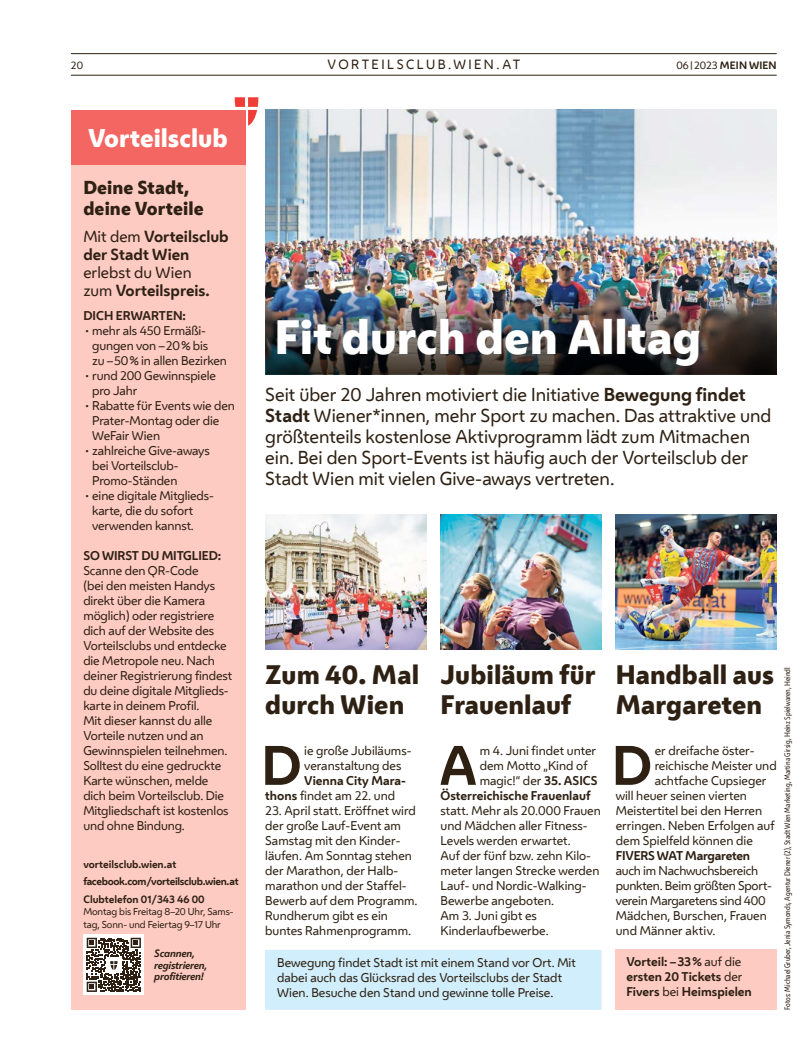
<style>
.page{position:relative;width:798px;height:1063px;background:#fff}
.page>*{position:absolute;margin:0;border:0;box-sizing:border-box;transform-origin:0 0}
.FT_FT_Initial3{font:700 51.88px "Wiener Melange";color:#2e2113}
.HL_Header_36pt{font:800 45px "Wiener Melange";color:#fff}
.HL_Header_20pt{font:800 25px/30px "Wiener Melange";letter-spacing:.005em;color:#2e2113}
.t1{font:800 24px "Wiener Melange";color:#fff}
.HL_VS_14pt{font:17.5px/21px "Wiener Melange";color:#2e2113}
.HL_Header_14pt{font:800 17.5px/21px "Wiener Melange";letter-spacing:.005em;color:#2e2113}
.HL_VS_12pt{font:700 15px/18px "Wiener Melange";color:#2e2113}
.t2{font:12.5px "Wiener Melange";color:#2e2113}
.FT_FT_Initial3-2{font:11.88px/15px "Wiener Melange";color:#2e2113}
.FT_FT{font:11.88px/15px "Wiener Melange";letter-spacing:-.01em;color:#2e2113}
.Spalte_Infobox_VC_hinterlegt{font:11.88px/15px "Wiener Melange";color:#2e2113}
.FT_FT_Initial3-3{font:11.88px "Wiener Melange";letter-spacing:-.02em;color:#2e2113}
.Spalte_Infobox_VC_hinterlegt-2{font:700 11.88px/15px "Wiener Melange";color:#2e2113}
.FT_FT_Initial3-4{font:700 11.88px "Wiener Melange";color:#2e2113}
.FT_Zwischentitel{font:700 11.88px "Wiener Melange";letter-spacing:-.01em;color:#2e2113}
.FT_FT_Initial3-5{font:700 11.88px "Wiener Melange";letter-spacing:-.02em;color:#2e2113}
.FT_FT-2{font:700 10px "Wiener Melange";letter-spacing:-.005em;color:#2e2113}
.t3{font:italic 700 10px/11.2px "Wiener Melange";letter-spacing:-.02em;color:#2e2113}
.FT_FT-3{font:700 10px "Wiener Melange";letter-spacing:-.03em;color:#2e2113}
.t4{font:10px "Wiener Melange";color:#2e2113}
.FT_FT-4{font:9.38px/12.5px "Wiener Melange";letter-spacing:-.01em;color:#2e2113}
.t5{font:7.5px "Wiener Melange Cd";color:#2e2113}
.s1{font-weight:400}
.s2{font-weight:400;font-size:7.5px}
.s3{font-weight:700}
</style>
<div class="page">
<hr style="left:71px;top:75px;width:705px;height:1px;background:#2e2113">
<hr style="left:71px;top:53px;width:705px;height:1px;background:#2e2113">
<img style="left:265px;top:515px;width:161px;height:135px">
<img style="left:265px;top:110px;width:511px;height:47px">
<svg style="left:234px;top:97px;width:24px;height:29px"></svg>
<div style="left:71px;top:162px;width:174px;height:848px;background:#fecbc3"></div>
<div style="left:84px;top:935px;width:60px;height:60px;background:#fff"></div>
<svg style="left:87px;top:938px;width:54px;height:54px"></svg>
<img style="left:440px;top:515px;width:161px;height:135px">
<img style="left:615px;top:515px;width:161px;height:135px">
<div style="left:615px;top:950px;width:161px;height:60px;background:#fecbc3"></div>
<img style="left:265px;top:157px;width:511px;height:218px">
<div style="left:266px;top:950px;width:334px;height:59px;background:#d1eefc"></div>
<div style="left:265px;top:950px;width:336px;height:60px;border:1px solid #d1eefc"></div>
<div style="left:71px;top:110px;width:174px;height:54px;background:#f46661"></div>
<p class="t4" style="left:71px;top:58px;width:14px">20</p>
<p class="t2" style="left:327px;top:55px;width:22px">Vorteilsclub</p>
<p class="t2" style="left:448px;top:55px;width:16px">.wie</p>
<p class="t2" style="left:483px;top:55px;width:29px">n.at</p>
<p class="FT_FT-2" style="left:676px;top:57px;width:102px"><span class="s1">06</span><span class="s2">|</span><span class="s1">2023</span> MEIN WIEN</p>
<p class="t1" style="left:88px;top:121px;width:141px">Vorteilsclub</p>
<h1 class="HL_Header_14pt" style="left:83px;top:177px;width:122px">Deine Stadt, deine Vorteile</h1>
<p class="HL_VS_12pt" style="left:83px;top:226px;width:147px"><span class="s1">Mit dem</span> Vorteilsclub der Stadt Wien <span class="s1">erlebst du Wien<br>zum</span> Vorteilspreis.</p>
<p class="FT_Zwischentitel" style="left:83px;top:305px;width:104px">DICH ERWARTEN:</p>
<p class="FT_FT" style="left:92px;top:322px;width:136px;text-indent:-9px">•mehr als 450 Ermäßi-- gungen von –20% bis<br>zu –50% in allen Bezirken</p>
<p class="FT_FT" style="left:92px;top:367px;width:125px;text-indent:-9px">•rund 200 Gewinnspiele pro Jahr</p>
<p class="FT_FT" style="left:92px;top:397px;width:144px;text-indent:-9px">•Rabatte für Events wie den<br>Prater-Montag oder die<br>WeFair Wien</p>
<p class="FT_FT" style="left:92px;top:442px;width:119px;text-indent:-9px">•zahlreiche Give-aways bei Vorteilsclub-<br>Promo-Ständen</p>
<p class="FT_FT" style="left:92px;top:487px;width:123px;text-indent:-9px">•eine digitale Mitglieds&shy;karte, die du sofort verwenden kannst.</p>
<p class="FT_Zwischentitel" style="left:83px;top:545px;width:139px">SO WIRST DU MITGLIED:</p>
<p class="FT_FT" style="left:83px;top:562px;width:150px">Scanne den QR-Code<br>(bei den meisten Handys direkt über die Kamera möglich) oder registriere dich auf der Website des<br>Vorteilsclubs und entdecke die Metropole neu. Nach deiner Registrierung findest du deine digitale Mitglieds&shy;karte in deinem Profil.<br>Mit dieser kannst du alle<br>Vorteile nutzen und an<br>Gewinnspielen teilnehmen.<br>Solltest du eine gedruckte<br>Karte wünschen, melde dich beim Vorteilsclub. Die<br>Mitgliedschaft ist kostenlos und ohne Bindung.</p>
<p class="FT_FT-2" style="left:83px;top:856px;width:94px">vorteilsclub.wien.at</p>
<p class="FT_FT-3" style="left:83px;top:873px;width:157px">facebook.com/vorteilsclub.wien.at</p>
<p class="FT_FT-2" style="left:83px;top:891px;width:123px">Clubtelefon 01/343 46 00</p>
<p class="FT_FT-4" style="left:83px;top:905px;width:152px">Montag bis Freitag 8–20 Uhr, Sams&shy;tag, Sonn- und Feiertag 9–17 Uhr</p>
<p class="t3" style="left:154px;top:948px;width:55px">Scannen, registrieren, profitieren!</p>
<h1 class="HL_Header_36pt" style="left:274px;top:306px;width:428px">Fit durch den Alltag</h1>
<p class="HL_VS_14pt" style="left:265px;top:384px;width:507px">Seit über 20 Jahren motiviert die Initiative <span class="s3">Bewegung findet Stadt</span> Wiener*innen, mehr Sport zu machen. Das attraktive und größtenteils kostenlose Aktivprogramm lädt zum Mitmachen ein. Bei den Sport-Events ist häufig auch der Vorteilsclub der Stadt Wien mit vielen Give-aways vertreten.</p>
<h1 class="HL_Header_20pt" style="left:265px;top:660px;width:155px">Zum 40. Mal durch Wien</h1>
<p class="FT_FT_Initial3" style="left:261px;top:722px;width:42px">D</p>
<p class="FT_FT_Initial3-2" style="left:304px;top:742px;width:109px">ie große Jubiläums-</p>
<p class="FT_FT_Initial3-2" style="left:304px;top:757px;width:99px">veranstaltung des</p>
<p class="FT_FT_Initial3-4" style="left:304px;top:770px;width:103px">Vienna City Mara-</p>
<p class="FT_FT_Initial3-2" style="left:265px;top:787px;width:131px"><span class="s3">thons</span> findet am 22. und</p>
<p class="FT_FT_Initial3-2" style="left:265px;top:802px;width:154px">23. April statt. Eröffnet wird der große Lauf-Event am<br>Samstag mit den Kinder&shy;läufen. Am Sonntag stehen der Marathon, der Halb&shy;marathon und der Staffel-<br>Bewerb auf dem Programm.<br>Rundherum gibt es ein buntes Rahmenprogramm.</p>
<h1 class="HL_Header_20pt" style="left:440px;top:660px;width:157px">Jubiläum für<br>Frauenlauf</h1>
<p class="FT_FT_Initial3" style="left:439px;top:722px;width:39px">A</p>
<p class="FT_FT_Initial3-2" style="left:479px;top:742px;width:118px">m 4. Juni findet unter</p>
<p class="FT_FT_Initial3-2" style="left:479px;top:757px;width:109px">dem Motto „Kind of</p>
<p class="FT_FT_Initial3-2" style="left:479px;top:772px;width:119px">magic!“ der <span class="s3">35. ASICS</span></p>
<p class="FT_FT_Initial3-4" style="left:440px;top:785px;width:152px">Österreichische Frauenlauf</p>
<p class="FT_FT_Initial3-2" style="left:440px;top:802px;width:162px">statt. Mehr als 20.000 Frauen</p>
<p class="FT_FT_Initial3-2" style="left:440px;top:817px;width:149px">und Mädchen aller Fitness-</p>
<p class="FT_FT_Initial3-2" style="left:440px;top:832px;width:132px">Levels werden erwartet.</p>
<p class="FT_FT_Initial3-2" style="left:440px;top:847px;width:152px">Auf der fünf bzw. zehn Kilo-</p>
<p class="FT_FT_Initial3-2" style="left:440px;top:862px;width:160px">meter langen Strecke werden</p>
<p class="FT_FT_Initial3-2" style="left:440px;top:877px;width:148px">Lauf- und Nordic-Walking-</p>
<p class="FT_FT_Initial3-2" style="left:440px;top:892px;width:115px">Bewerbe angeboten.</p>
<p class="FT_FT_Initial3-2" style="left:440px;top:907px;width:98px">Am 3. Juni gibt es</p>
<p class="FT_FT_Initial3-2" style="left:440px;top:922px;width:110px">Kinderlaufbewerbe.</p>
<p class="Spalte_Infobox_VC_hinterlegt" style="left:277px;top:955px;width:300px">Bewegung findet Stadt ist mit einem Stand vor Ort. Mit dabei auch das Glücksrad des Vorteilsclubs der Stadt<br>Wien. Besuche den Stand und gewinne tolle Preise.</p>
<h1 class="HL_Header_20pt" style="left:615px;top:660px;width:160px">Handball aus<br>Margareten</h1>
<p class="FT_FT_Initial3" style="left:611px;top:722px;width:42px">D</p>
<p class="FT_FT_Initial3-2" style="left:654px;top:742px;width:101px">er dreifache öster-</p>
<p class="FT_FT_Initial3-2" style="left:654px;top:757px;width:123px">reichische Meister und</p>
<p class="FT_FT_Initial3-2" style="left:654px;top:772px;width:113px">achtfache Cupsieger</p>
<p class="FT_FT_Initial3-2" style="left:615px;top:787px;width:133px">will heuer seinen vierten</p>
<p class="FT_FT_Initial3-2" style="left:615px;top:802px;width:148px">Meistertitel bei den Herren</p>
<p class="FT_FT_Initial3-2" style="left:615px;top:817px;width:160px">erringen. Neben Erfolgen auf</p>
<p class="FT_FT_Initial3-2" style="left:615px;top:832px;width:139px">dem Spielfeld können die</p>
<p class="FT_FT_Initial3-5" style="left:615px;top:845px;width:136px">FIVERS WAT Margareten</p>
<p class="FT_FT_Initial3-3" style="left:615px;top:861px;width:144px">auch im Nachwuchsbereich</p>
<p class="FT_FT_Initial3-3" style="left:615px;top:876px;width:158px">punkten. Beim größten Sport-</p>
<p class="FT_FT_Initial3-3" style="left:615px;top:891px;width:151px">verein Margaretens sind 400</p>
<p class="FT_FT_Initial3-2" style="left:615px;top:907px;width:153px">Mädchen, Burschen, Frauen</p>
<p class="FT_FT_Initial3-2" style="left:615px;top:922px;width:101px">und Männer aktiv.</p>
<p class="Spalte_Infobox_VC_hinterlegt-2" style="left:626px;top:953px;width:127px">Vorteil: –33% <span class="s1">auf die </span>ersten 20 Tickets <span class="s1">der<br></span>Fivers <span class="s1">bei</span> Heimspielen</p>
<p class="t5" style="left:782px;top:1010px;width:344px;rotate:-90deg">Fotos: Michael Gruber, Jenia Symonds, Agentur Diener (2), Stadt Wien Marketing, Martina Girsig, Heinz Spielwaren, Heindl</p>
</div>
